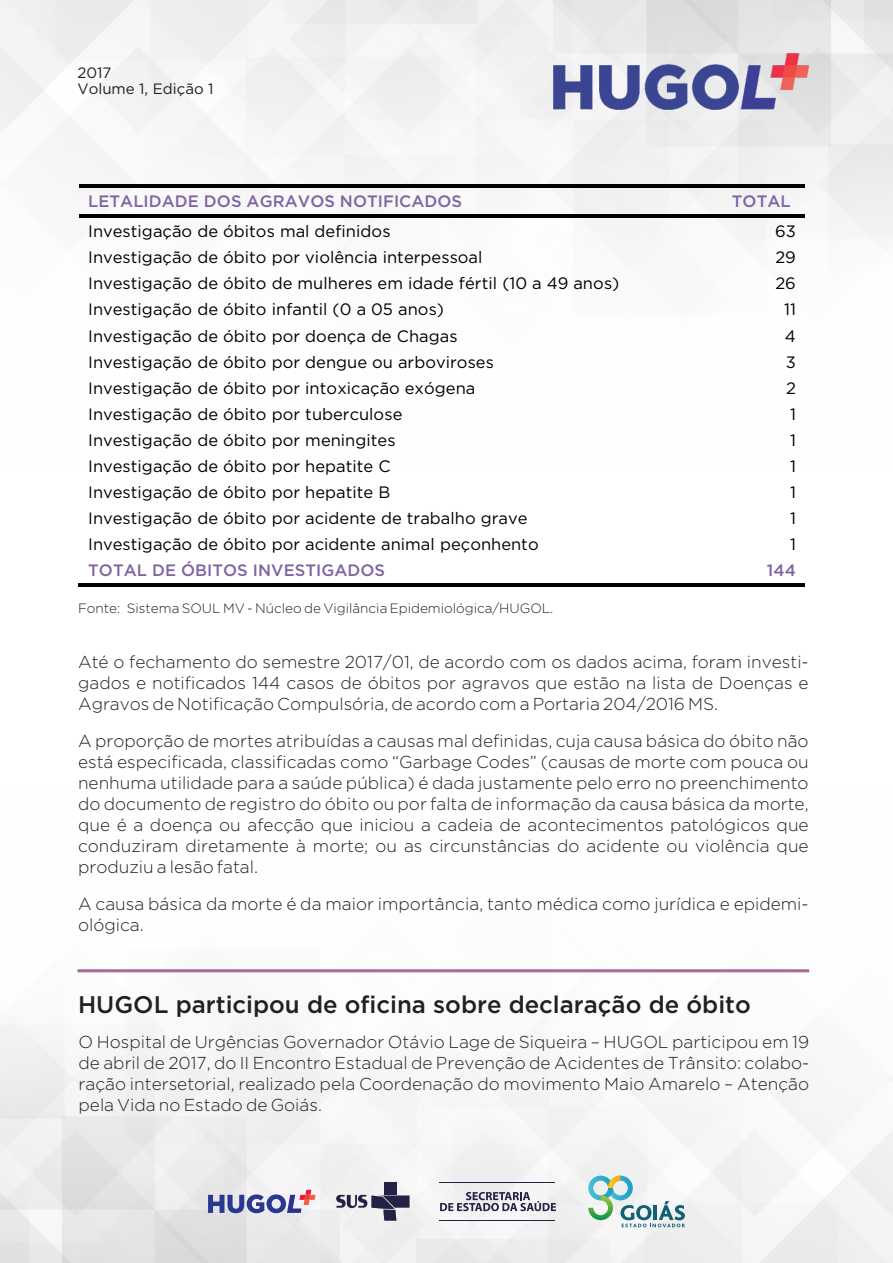
<style>
.page{position:relative;width:893px;height:1263px;background:#fff}
.page>*{position:absolute;margin:0;border:0;box-sizing:border-box;transform-origin:0 0}
.t1{font:500 24px "Gotham";color:#231f20}
.t2{font:300 17.25px/21px "Gotham";color:#231f20;text-align:justify}
.t3{font:16.5px "Gotham";color:#000}
.t4{font:500 16.5px "Gotham";color:#8064a2}
.t5{font:15px/16px "Gotham";color:#231f20}
.t6{font:300 13.5px "Gotham";color:#231f20}
</style>
<div class="page">
<img style="left:0;top:969px;width:893px;height:294px">
<img style="left:0;top:0;width:893px;height:239px">
<img style="left:554px;top:54px;width:255px;height:56px">
<div style="left:384px;top:1182px;width:13px;height:12px;background:#222245"></div>
<svg style="left:336px;top:1195px;width:74px;height:26px"></svg>
<svg style="left:440px;top:1192px;width:116px;height:19px"></svg>
<hr style="left:439px;top:1182px;width:116px;height:1px;background:#222245">
<hr style="left:439px;top:1220px;width:116px;height:1px;background:#222245">
<svg style="left:588px;top:1175px;width:97px;height:52px"></svg>
<svg style="left:208px;top:1190px;width:108px;height:23px"></svg>
<hr style="left:79px;top:184px;width:644px;height:4px;background:#000">
<svg style="left:723px;top:184px;width:4px;height:4px"></svg>
<hr style="left:727px;top:184px;width:78px;height:4px;background:#000">
<hr style="left:79px;top:214px;width:644px;height:4px;background:#000">
<svg style="left:723px;top:214px;width:4px;height:4px"></svg>
<hr style="left:727px;top:214px;width:78px;height:4px;background:#000">
<hr style="left:78px;top:584px;width:645px;height:3px;background:#000">
<hr style="left:725px;top:584px;width:80px;height:3px;background:#000">
<div style="left:78px;top:969px;width:731px;height:3px;background:#a66998;border:1px solid #a66998"></div>
<p class="t5" style="left:77px;top:66px;width:138px">2017<br>Volume 1, Edição 1</p>
<p class="t4" style="left:88px;top:195px;width:375px">LETALIDADE DOS AGRAVOS NOTIFICADOS</p>
<p class="t4" style="left:732px;top:195px;width:60px">TOTAL</p>
<p class="t3" style="left:88px;top:225px;width:304px">Investigação de óbitos mal definidos</p>
<p class="t3" style="left:775px;top:225px;width:22px">63</p>
<p class="t3" style="left:88px;top:251px;width:396px">Investigação de óbito por violência interpessoal</p>
<p class="t3" style="left:775px;top:251px;width:22px">29</p>
<p class="t3" style="left:88px;top:277px;width:533px">Investigação de óbito de mulheres em idade fértil (10 a 49 anos)</p>
<p class="t3" style="left:775px;top:277px;width:22px">26</p>
<p class="t3" style="left:88px;top:303px;width:357px">Investigação de óbito infantil (0 a 05 anos)</p>
<p class="t3" style="left:784px;top:303px;width:13px">11</p>
<p class="t3" style="left:88px;top:329px;width:371px">Investigação de óbito por doença de Chagas</p>
<p class="t3" style="left:785px;top:329px;width:13px">4</p>
<p class="t3" style="left:88px;top:356px;width:407px">Investigação de óbito por dengue ou arboviroses</p>
<p class="t3" style="left:786px;top:356px;width:12px">3</p>
<p class="t3" style="left:88px;top:382px;width:389px">Investigação de óbito por intoxicação exógena</p>
<p class="t3" style="left:786px;top:382px;width:11px">2</p>
<p class="t3" style="left:88px;top:408px;width:316px">Investigação de óbito por tuberculose</p>
<p class="t3" style="left:790px;top:408px;width:7px">1</p>
<p class="t3" style="left:88px;top:434px;width:309px">Investigação de óbito por meningites</p>
<p class="t3" style="left:790px;top:434px;width:7px">1</p>
<p class="t3" style="left:88px;top:460px;width:304px">Investigação de óbito por hepatite C</p>
<p class="t3" style="left:790px;top:460px;width:7px">1</p>
<p class="t3" style="left:88px;top:486px;width:304px">Investigação de óbito por hepatite B</p>
<p class="t3" style="left:790px;top:486px;width:7px">1</p>
<p class="t3" style="left:88px;top:512px;width:441px">Investigação de óbito por acidente de trabalho grave</p>
<p class="t3" style="left:790px;top:512px;width:7px">1</p>
<p class="t3" style="left:88px;top:538px;width:452px">Investigação de óbito por acidente animal peçonhento</p>
<p class="t3" style="left:790px;top:538px;width:7px">1</p>
<p class="t4" style="left:88px;top:564px;width:298px">TOTAL DE ÓBITOS INVESTIGADOS</p>
<p class="t4" style="left:767px;top:564px;width:31px">144</p>
<p class="t6" style="left:78px;top:603px;width:477px">Fonte: Sistema SOUL MV - Núcleo de Vigilância Epidemiológica/HUGOL.</p>
<p class="t2" style="left:78px;top:652px;width:732px">Até o fechamento do semestre 2017/01, de acordo com os dados acima, foram investi&shy;gados e notificados 144 casos de óbitos por agravos que estão na lista de Doenças e Agravos de Notificação Compulsória, de acordo com a Portaria 204/2016 MS.</p>
<p class="t2" style="left:78px;top:731px;width:732px">A proporção de mortes atribuídas a causas mal definidas, cuja causa básica do óbito não está especificada, classificadas como “Garbage Codes” (causas de morte com pouca ou nenhuma utilidade para a saúde pública) é dada justamente pelo erro no preenchimento do documento de registro do óbito ou por falta de informação da causa básica da morte, que é a doença ou afecção que iniciou a cadeia de acontecimentos patológicos que conduziram diretamente à morte; ou as circunstâncias do acidente ou violência que produziu a lesão fatal.</p>
<p class="t2" style="left:78px;top:894px;width:732px">A causa básica da morte é da maior importância, tanto médica como jurídica e epidemi&shy;ológica.</p>
<h1 class="t1" style="left:78px;top:995px;width:674px">HUGOL participou de oficina sobre declaração de óbito</h1>
<p class="t2" style="left:79px;top:1033px;width:732px">O Hospital de Urgências Governador Otávio Lage de Siqueira – HUGOL participou em 19 de abril de 2017, do II Encontro Estadual de Prevenção de Acidentes de Trânsito: colabo&shy;ração intersetorial, realizado pela Coordenação do movimento Maio Amarelo – Atenção pela Vida no Estado de Goiás.</p>
</div>
